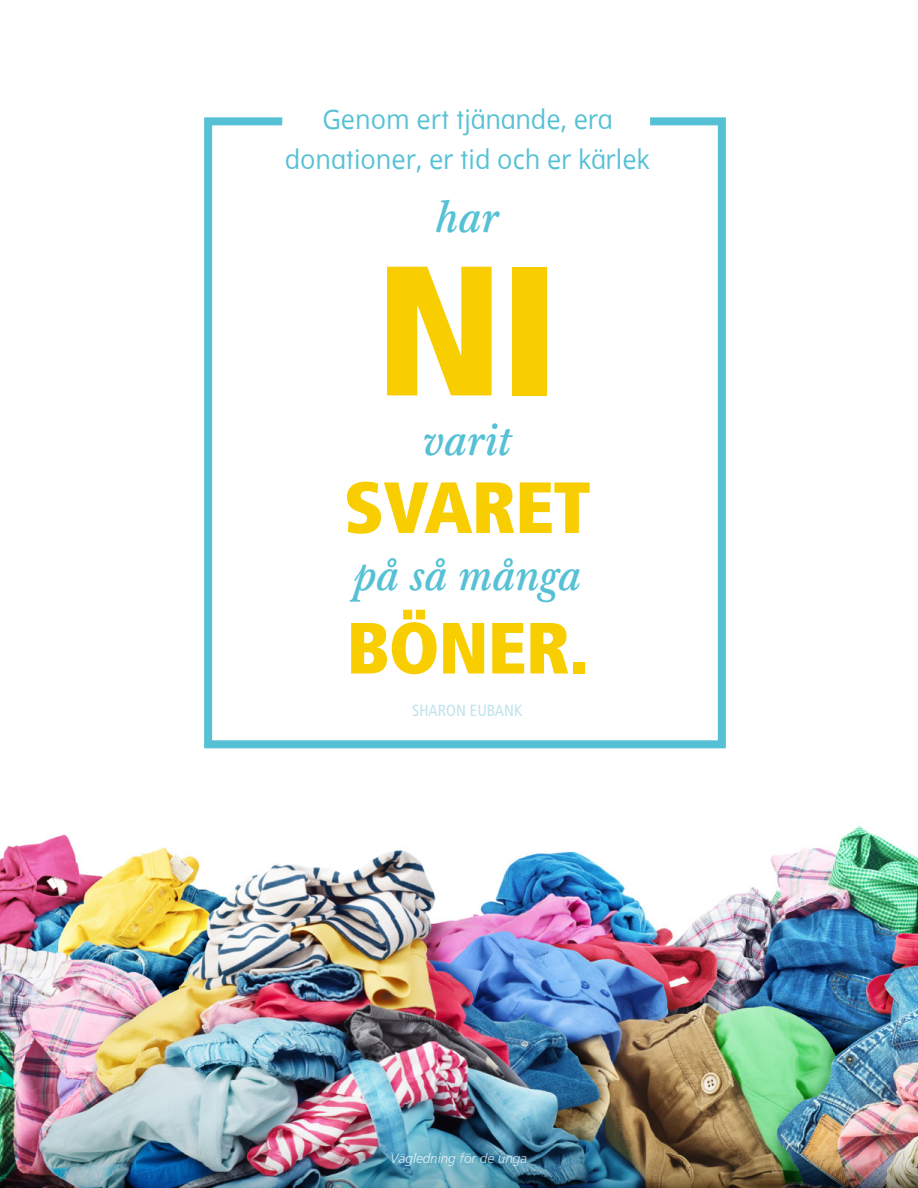
<style>
.page{position:relative;width:918px;height:1188px;background:#fff}
.page>*{position:absolute;margin:0;border:0;box-sizing:border-box;transform-origin:0 0}
.artcl16_p1_figure_im{font:184.5px "Frutigerlds Lat Extra Blk Cn";color:#f9ce00}
.artcl16_p1_figure_im-2{font:72.3px "Frutigerlds Lat Extra Blk Cn";letter-spacing:-.01em;color:#f9ce00}
.artcl16_p1_figure_im-3{font:italic 500 43.35px "Mc Kaylds Lat";color:#56c1d5;scale:.94 1}
.artcl16_p1_figure_im-4{font:27px "Dots Solidlds Lat";color:#56c1d5;scale:.94 1}
.artcl16_p1_figure_im-5{font:condensed 16.05px "Frutigerlds Lat";color:#bfe3ed}
.t1{font:italic 300 13.5px "Frutigerlds Lat";color:#fff}
</style>
<div class="page">
<img style="left:0;top:826px;width:918px;height:362px">
<svg style="left:204px;top:117px;width:522px;height:632px"></svg>
<p class="artcl16_p1_figure_im-4" style="left:322px;top:100px;width:310px">Genom ert tjänande, era</p>
<p class="artcl16_p1_figure_im-4" style="left:285px;top:140px;width:390px">donationer, er tid och er kärlek</p>
<p class="artcl16_p1_figure_im-3" style="left:436px;top:182px;width:68px">har</p>
<p class="artcl16_p1_figure_im" style="left:376px;top:188px;width:184px">NI</p>
<p class="artcl16_p1_figure_im-3" style="left:423px;top:405px;width:96px">varit</p>
<p class="artcl16_p1_figure_im-2" style="left:344px;top:452px;width:248px">SVARET</p>
<p class="artcl16_p1_figure_im-3" style="left:353px;top:540px;width:244px">på så många</p>
<p class="artcl16_p1_figure_im-2" style="left:347px;top:592px;width:243px">BÖNER.</p>
<p class="artcl16_p1_figure_im-5" style="left:412px;top:698px;width:112px">SHARON EUBANK</p>
<p class="t1" style="left:391px;top:1148px;width:138px">Vägledning för de unga</p>
</div>
